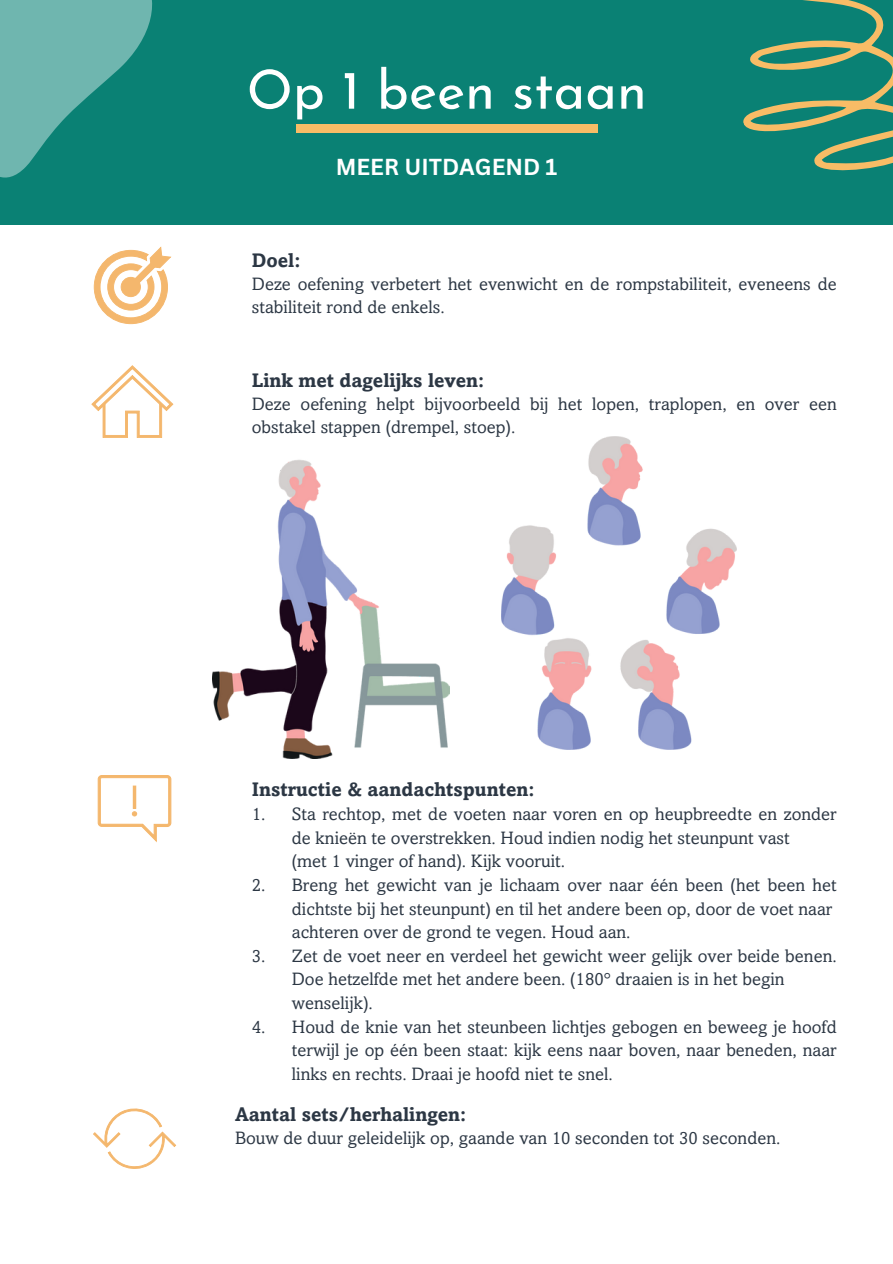
<style>
.page{position:relative;width:893px;height:1264px;background:#fff}
.page>*{position:absolute;margin:0;border:0;box-sizing:border-box;transform-origin:0 0}
.t1{font:54px "Josefin Sans";color:#fff}
.t2{font:700 22.5px "Canva Sans";color:#fff}
.t3{font:700 19.5px "Amasis MTW1 G";color:#2c3744}
.t4{font:18px/23.7px "Amasis MTW1 G";color:#2c3744}
</style>
<div class="page">
<img style="left:501px;top:437px;width:235px;height:312px">
<img style="left:212px;top:459px;width:237px;height:299px">
<svg style="left:91px;top:365px;width:82px;height:73px"></svg>
<svg style="left:94px;top:246px;width:77px;height:78px"></svg>
<svg style="left:98px;top:775px;width:73px;height:67px"></svg>
<svg style="left:93px;top:1108px;width:83px;height:61px"></svg>
<div style="left:0;top:0;width:892px;height:224px;background:#0a8174"></div>
<div style="left:296px;top:124px;width:301px;height:8px;background:#f8bc66"></div>
<svg style="left:743px;top:0;width:149px;height:171px"></svg>
<svg style="left:0;top:0;width:153px;height:178px"></svg>
<h1 class="t1" style="left:246px;top:68px;width:402px">Op 1 been staan</h1>
<p class="t3" style="left:252px;top:253px;width:50px">Doel:</p>
<p class="t2" style="left:336px;top:151px;width:223px">MEER UITDAGEND 1</p>
<p class="t4" style="left:252px;top:274px;width:586px">Deze oefening verbetert het evenwicht en de rompstabiliteit, eveneens de stabiliteit rond de enkels.</p>
<p class="t3" style="left:252px;top:373px;width:234px">Link met dagelijks leven:</p>
<p class="t4" style="left:252px;top:393px;width:586px">Deze oefening helpt bijvoorbeeld bij het lopen, traplopen, en over een obstakel stappen (drempel, stoep).</p>
<p class="t3" style="left:252px;top:781px;width:284px">Instructie &amp; aandachtspunten:</p>
<p class="t4" style="left:252px;top:804px;width:15px">1.</p>
<p class="t4" style="left:292px;top:804px;width:546px">Sta rechtop, met de voeten naar voren en op heupbreedte en zonder de knieën te overstrekken. Houd indien nodig het steunpunt vast<br>(met 1 vinger of hand). Kijk vooruit.<br>Breng het gewicht van je lichaam over naar één been (het been het dichtste bij het steunpunt) en til het andere been op, door de voet naar achteren over de grond te vegen. Houd aan.<br>Zet de voet neer en verdeel het gewicht weer gelijk over beide benen.<br>Doe hetzelfde met het andere been. (180° draaien is in het begin wenselijk).<br>Houd de knie van het steunbeen lichtjes gebogen en beweeg je hoofd terwijl je op één been staat: kijk eens naar boven, naar beneden, naar links en rechts. Draai je hoofd niet te snel.</p>
<p class="t3" style="left:235px;top:1107px;width:233px">Aantal sets/herhalingen:</p>
<p class="t4" style="left:235px;top:1128px;width:547px">Bouw de duur geleidelijk op, gaande van 10 seconden tot 30 seconden.</p>
<p class="t4" style="left:252px;top:875px;width:15px">2.</p>
<p class="t4" style="left:252px;top:945px;width:15px">3.</p>
<p class="t4" style="left:252px;top:1016px;width:15px">4.</p>
</div>
